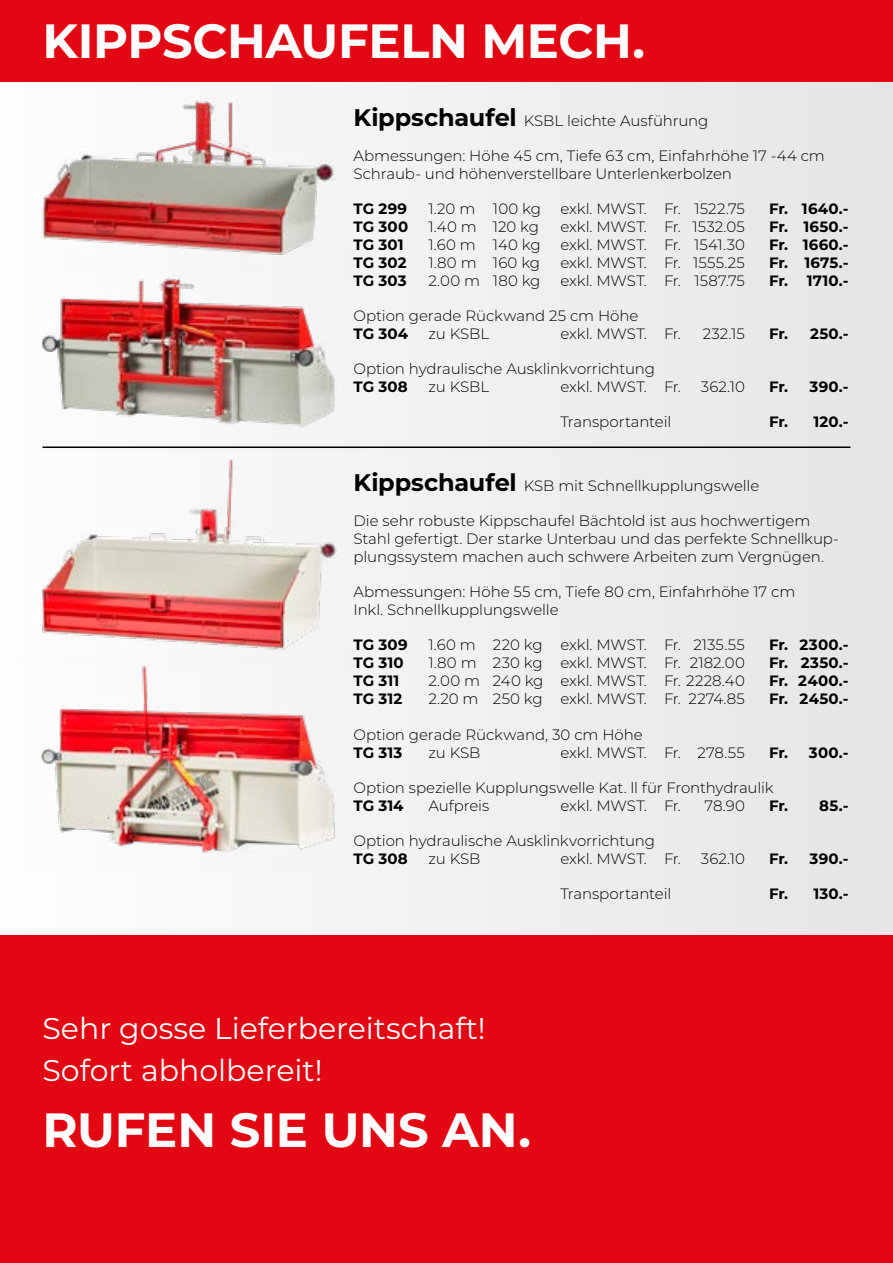
<style>
.page{position:relative;width:893px;height:1263px;background:#ededed}
.page>*{position:absolute;margin:0;border:0;box-sizing:border-box;transform-origin:0 0}
.t1{font:700 48px "Montserrat";letter-spacing:-.005em;color:#fff}
.t2{font:30px/42px "Montserrat";color:#fff}
.t3{font:300 15px/18px "Montserrat";letter-spacing:-.005em;color:#000}
.t4{font:700 15px "Montserrat";letter-spacing:.01em;color:#000}
.s1{font-weight:700;font-size:24px}
</style>
<div class="page">
<div style="left:0;top:0;width:893px;height:81px;background:#e30613"></div>
<hr style="left:43px;top:446px;width:807px;height:2px;background:#000">
<div style="left:0;top:935px;width:893px;height:328px;background:#e30613"></div>
<img style="left:8px;top:445px;width:329px;height:222px">
<img style="left:22px;top:652px;width:315px;height:220px">
<img style="left:17px;top:246px;width:349px;height:205px">
<img style="left:25px;top:81px;width:322px;height:195px">
<h1 class="t1" style="left:43px;top:6px;width:604px">KIPPSCHAUFELN MECH.</h1>
<p class="t3" style="left:353px;top:111px;width:356px"><span class="s1">Kippschaufel</span> KSBL leichte Ausführung</p>
<p class="t3" style="left:353px;top:146px;width:473px">Abmessungen: Höhe 45 cm, Tiefe 63 cm, Einfahrhöhe 17 -44 cm<br>Schraub- und höhenverstellbare Unterlenkerbolzen</p>
<p class="t4" style="left:353px;top:197px;width:55px">TG 299</p>
<p class="t3" style="left:428px;top:199px;width:114px">1.20 m 100 kg</p>
<p class="t3" style="left:560px;top:199px;width:186px">exkl. MWST. Fr. 1522.75</p>
<p class="t4" style="left:769px;top:197px;width:81px">Fr. 1640.-</p>
<p class="t4" style="left:353px;top:215px;width:56px">TG 300</p>
<p class="t3" style="left:428px;top:217px;width:112px">1.40 m 120 kg</p>
<p class="t3" style="left:560px;top:217px;width:186px">exkl. MWST. Fr. 1532.05</p>
<p class="t4" style="left:769px;top:215px;width:81px">Fr. 1650.-</p>
<p class="t4" style="left:353px;top:233px;width:52px">TG 301</p>
<p class="t3" style="left:428px;top:235px;width:114px">1.60 m 140 kg</p>
<p class="t3" style="left:560px;top:235px;width:186px">exkl. MWST. Fr. 1541.30</p>
<p class="t4" style="left:769px;top:233px;width:81px">Fr. 1660.-</p>
<p class="t4" style="left:353px;top:251px;width:55px">TG 302</p>
<p class="t3" style="left:428px;top:253px;width:113px">1.80 m 160 kg</p>
<p class="t3" style="left:560px;top:253px;width:186px">exkl. MWST. Fr. 1555.25</p>
<p class="t4" style="left:769px;top:251px;width:81px">Fr. 1675.-</p>
<p class="t4" style="left:353px;top:269px;width:55px">TG 303</p>
<p class="t3" style="left:428px;top:271px;width:114px">2.00 m 180 kg</p>
<p class="t3" style="left:560px;top:271px;width:186px">exkl. MWST. Fr. 1587.75</p>
<p class="t4" style="left:769px;top:269px;width:81px">Fr. 1710.-</p>
<p class="t3" style="left:353px;top:306px;width:286px">Option gerade Rückwand 25 cm Höhe</p>
<p class="t4" style="left:353px;top:322px;width:56px">TG 304</p>
<p class="t3" style="left:428px;top:324px;width:62px">zu KSBL</p>
<p class="t3" style="left:560px;top:324px;width:122px">exkl. MWST. Fr.</p>
<p class="t3" style="left:703px;top:324px;width:44px">232.15</p>
<p class="t4" style="left:769px;top:322px;width:81px">Fr. 250.-</p>
<p class="t3" style="left:353px;top:359px;width:303px">Option hydraulische Ausklinkvorrichtung</p>
<p class="t4" style="left:353px;top:375px;width:56px">TG 308</p>
<p class="t3" style="left:428px;top:377px;width:62px">zu KSBL</p>
<p class="t3" style="left:560px;top:377px;width:122px">exkl. MWST. Fr.</p>
<p class="t3" style="left:701px;top:377px;width:46px">362.10</p>
<p class="t4" style="left:769px;top:375px;width:81px">Fr. 390.-</p>
<p class="t3" style="left:560px;top:412px;width:112px">Transportanteil</p>
<p class="t4" style="left:769px;top:411px;width:81px">Fr. 120.-</p>
<p class="t3" style="left:353px;top:476px;width:407px"><span class="s1">Kippschaufel</span> KSB mit Schnellkupplungswelle</p>
<p class="t3" style="left:353px;top:511px;width:487px">Die sehr robuste Kippschaufel Bächtold ist aus hochwertigem<br>Stahl gefertigt. Der starke Unterbau und das perfekte Schnellkup&shy;plungssystem machen auch schwere Arbeiten zum Vergnügen.</p>
<p class="t3" style="left:353px;top:582px;width:443px">Abmessungen: Höhe 55 cm, Tiefe 80 cm, Einfahrhöhe 17 cm<br>Inkl. Schnellkupplungswelle</p>
<p class="t4" style="left:353px;top:634px;width:56px">TG 309</p>
<p class="t3" style="left:428px;top:635px;width:318px">1.60 m 220 kg exkl. MWST. Fr. 2135.55</p>
<p class="t4" style="left:769px;top:634px;width:81px">Fr. 2300.-</p>
<p class="t4" style="left:353px;top:652px;width:52px">TG 310</p>
<p class="t3" style="left:428px;top:653px;width:318px">1.80 m 230 kg exkl. MWST. Fr. 2182.00</p>
<p class="t4" style="left:769px;top:652px;width:81px">Fr. 2350.-</p>
<p class="t4" style="left:353px;top:670px;width:47px">TG 311</p>
<p class="t3" style="left:428px;top:671px;width:318px">2.00 m 240 kg exkl. MWST. Fr. 2228.40</p>
<p class="t4" style="left:769px;top:670px;width:81px">Fr. 2400.-</p>
<p class="t4" style="left:353px;top:688px;width:50px">TG 312</p>
<p class="t3" style="left:428px;top:689px;width:318px">2.20 m 250 kg exkl. MWST. Fr. 2274.85</p>
<p class="t4" style="left:769px;top:688px;width:81px">Fr. 2450.-</p>
<p class="t3" style="left:353px;top:725px;width:291px">Option gerade Rückwand, 30 cm Höhe</p>
<p class="t4" style="left:353px;top:742px;width:50px">TG 313</p>
<p class="t3" style="left:428px;top:743px;width:54px">zu KSB</p>
<p class="t3" style="left:560px;top:743px;width:186px">exkl. MWST. Fr. 278.55</p>
<p class="t4" style="left:769px;top:742px;width:81px">Fr. 300.-</p>
<p class="t3" style="left:353px;top:779px;width:422px">Option spezielle Kupplungswelle Kat. ll für Fronthydraulik</p>
<p class="t4" style="left:353px;top:795px;width:52px">TG 314</p>
<p class="t3" style="left:428px;top:797px;width:62px">Aufpreis</p>
<p class="t3" style="left:560px;top:797px;width:122px">exkl. MWST. Fr.</p>
<p class="t3" style="left:704px;top:797px;width:42px">78.90</p>
<p class="t4" style="left:769px;top:795px;width:81px">Fr. 85.-</p>
<p class="t3" style="left:353px;top:832px;width:303px">Option hydraulische Ausklinkvorrichtung</p>
<p class="t4" style="left:353px;top:848px;width:56px">TG 308</p>
<p class="t3" style="left:428px;top:850px;width:54px">zu KSB</p>
<p class="t3" style="left:560px;top:850px;width:122px">exkl. MWST. Fr.</p>
<p class="t3" style="left:701px;top:850px;width:46px">362.10</p>
<p class="t4" style="left:769px;top:848px;width:81px">Fr. 390.-</p>
<p class="t3" style="left:560px;top:885px;width:112px">Transportanteil</p>
<p class="t4" style="left:769px;top:883px;width:81px">Fr. 130.-</p>
<h2 class="t2" style="left:43px;top:1006px;width:445px">Sehr gosse Lieferbereitschaft!<br>Sofort abholbereit!</h2>
<h1 class="t1" style="left:43px;top:1095px;width:490px">RUFEN SIE UNS AN.</h1>
</div>
